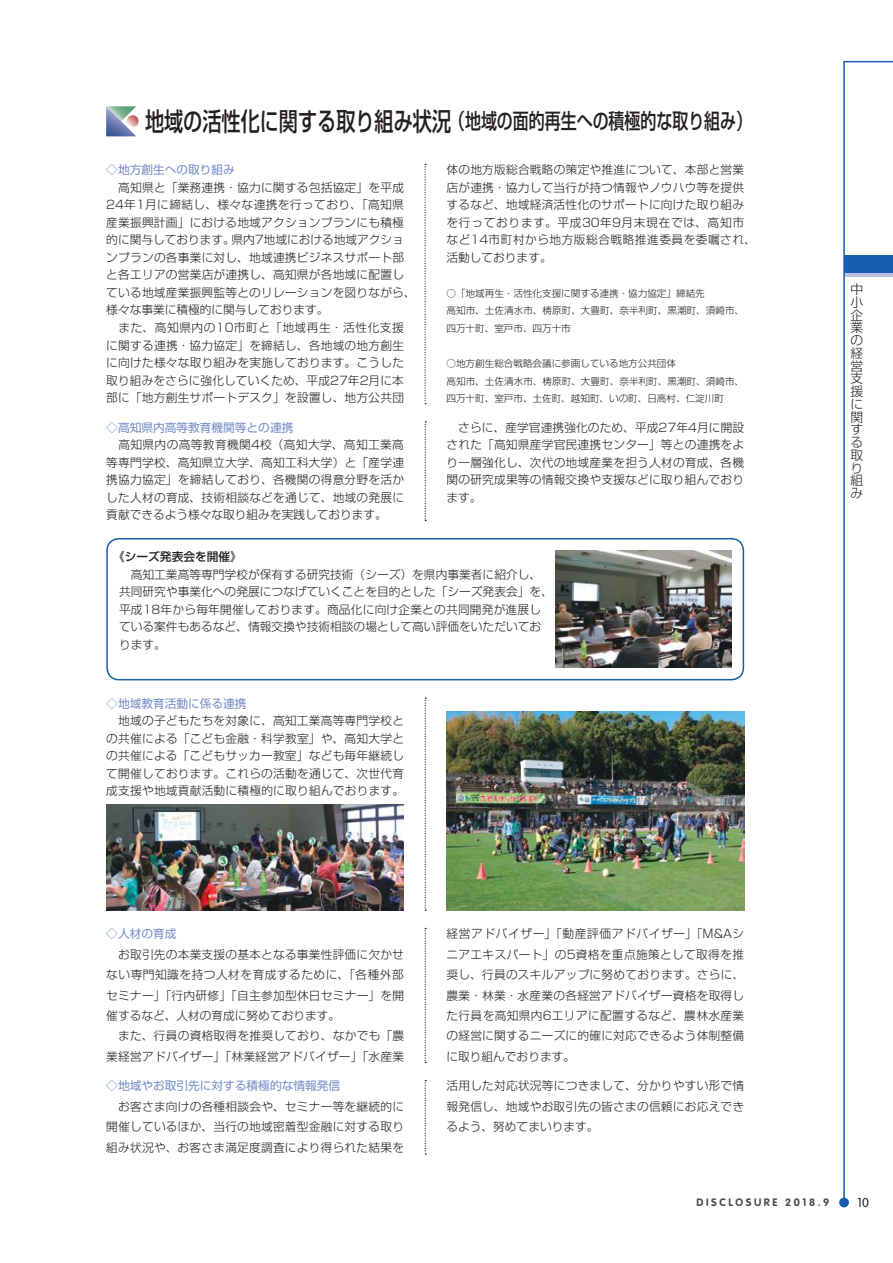
<style>
.page{position:relative;width:893px;height:1263px;background:#fff}
.page>*{position:absolute;margin:0;border:0;box-sizing:border-box;transform-origin:0 0}
.t1{font:500 21.3px "Shin Go Pr 5";color:#241f1f;scale:.75 1}
.t2{font:300 12.75px/12.8px "Shin Go Pr 5";color:#241f1f}
.t3{font:300 12.75px "VAG Rounded Std";color:#241f1f}
.t4{font:300 11.7px/17.5px "Shin Go Pr 5";letter-spacing:.02em;color:#241f1f;text-align:justify}
.t5{font:11.7px "Shin Go Pr 5";color:#778ec7}
.t6{font:500 11.7px "Shin Go Pr 5";color:#241f1f}
.t7{font:700 10.65px "VAG Rounded Std";letter-spacing:.24em;color:#4e4b4c}
.t8{font:300 9.6px/17.5px "Shin Go Pr 5";color:#241f1f}
.s1{font-size:25.5px}
</style>
<div class="page">
<svg style="left:425px;top:421px;width:1px;height:100px"></svg>
<div style="left:106px;top:538px;width:638px;height:142px;border:2px solid #155cad;border-radius:12px"></div>
<img style="left:556px;top:551px;width:175px;height:117px">
<img style="left:106px;top:804px;width:298px;height:106px">
<img style="left:446px;top:712px;width:298px;height:198px">
<svg style="left:425px;top:697px;width:1px;height:214px"></svg>
<svg style="left:425px;top:928px;width:1px;height:135px"></svg>
<svg style="left:425px;top:1080px;width:1px;height:74px"></svg>
<svg style="left:424px;top:164px;width:2px;height:240px"></svg>
<svg style="left:106px;top:106px;width:33px;height:30px"></svg>
<div style="left:839px;top:1198px;width:10px;height:9px;background:#155cad;border-radius:50%"></div>
<svg style="left:843px;top:60px;width:50px;height:1145px"></svg>
<h1 class="t1" style="left:145px;top:104px;width:811px"><span class="s1">地域の活性化に関する取り組み状況</span>（地域の面的再生への積極的な取り組み）</h1>
<p class="t5" style="left:106px;top:160px;width:130px">◇地方創生への取り組み</p>
<p class="t4" style="left:106px;top:177px;width:311px;text-align:left">　高知県と「業務連携・協力に関する包括協定」を平成<br>24年1月に締結し、様々な連携を行っており、「高知県産業振興計画」における地域アクションプランにも積極的に関与しております。県内7地域における地域アクションプランの各事業に対し、地域連携ビジネスサポート部と各エリアの営業店が連携し、高知県が各地域に配置している地域産業振興監等とのリレーションを図りながら、様々な事業に積極的に関与しております。<br>　また、高知県内の10市町と「地域再生・活性化支援に関する連携・協力協定」を締結し、各地域の地方創生に向けた様々な取り組みを実施しております。こうした取り組みをさらに強化していくため、平成27年2月に本部に「地方創生サポートデスク」を設置し、地方公共団</p>
<p class="t4" style="left:446px;top:160px;width:311px;text-align:left">体の地方版総合戦略の策定や推進について、本部と営業店が連携・協力して当行が持つ情報やノウハウ等を提供するなど、地域経済活性化のサポートに向けた取り組みを行っております。平成30年9月末現在では、高知市など14市町村から地方版総合戦略推進委員を委嘱され、活動しております。</p>
<p class="t8" style="left:446px;top:284px;width:299px">○「地域再生・活性化支援に関する連携・協力協定」締結先<br>高知市、土佐清水市、梼原町、大豊町、奈半利町、黒潮町、須崎市、四万十町、室戸市、四万十市</p>
<p class="t8" style="left:446px;top:354px;width:299px">○地方創生総合戦略会議に参画している地方公共団体<br>高知市、土佐清水市、梼原町、大豊町、奈半利町、黒潮町、須崎市、四万十町、室戸市、土佐町、越知町、いの町、日高村、仁淀川町</p>
<p class="t5" style="left:106px;top:417px;width:189px">◇高知県内高等教育機関等との連携</p>
<p class="t4" style="left:106px;top:435px;width:299px">　高知県内の高等教育機関4校（高知大学、高知工業高等専門学校、高知県立大学、高知工科大学）と「産学連携協力協定」を締結しており、各機関の得意分野を活かした人材の育成、技術相談などを通じて、地域の発展に貢献できるよう様々な取り組みを実践しております。</p>
<p class="t4" style="left:446px;top:417px;width:299px">　さらに、産学官連携強化のため、平成27年4月に開設された「高知県産学官民連携センター」等との連携をより一層強化し、次代の地域産業を担う人材の育成、各機関の研究成果等の情報交換や支援などに取り組んでおります。</p>
<p class="t6" style="left:113px;top:547px;width:130px">《シーズ発表会を開催》</p>
<p class="t4" style="left:119px;top:564px;width:435px;text-align:left">　高知工業高等専門学校が保有する研究技術（シーズ）を県内事業者に紹介し、共同研究や事業化への発展につなげていくことを目的とした「シーズ発表会」を、平成18年から毎年開催しております。商品化に向け企業との共同開発が進展している案件もあるなど、情報交換や技術相談の場として高い評価をいただいております。</p>
<p class="t5" style="left:106px;top:694px;width:142px">◇地域教育活動に係る連携</p>
<p class="t4" style="left:106px;top:711px;width:299px">　地域の子どもたちを対象に、高知工業高等専門学校との共催による「こども金融・科学教室」や、高知大学との共催による「こどもサッカー教室」なども毎年継続して開催しております。これらの活動を通じて、次世代育成支援や地域貢献活動に積極的に取り組んでおります。</p>
<p class="t5" style="left:106px;top:924px;width:72px">◇人材の育成</p>
<p class="t4" style="left:106px;top:943px;width:299px;line-height:20.4px;text-align:left">　お取引先の本業支援の基本となる事業性評価に欠かせない専門知識を持つ人材を育成するために、「各種外部セミナー」「行内研修」「自主参加型休日セミナー」を開催するなど、人材の育成に努めております。<br>　また、行員の資格取得を推奨しており、なかでも「農業経営アドバイザー」「林業経営アドバイザー」「水産業</p>
<p class="t5" style="left:106px;top:1076px;width:235px">◇地域やお取引先に対する積極的な情報発信</p>
<p class="t4" style="left:106px;top:1095px;width:299px;line-height:20.4px">　お客さま向けの各種相談会や、セミナー等を継続的に開催しているほか、当行の地域密着型金融に対する取り組み状況や、お客さま満足度調査により得られた結果を</p>
<p class="t4" style="left:446px;top:922px;width:299px;line-height:20.4px">経営アドバイザー」「動産評価アドバイザー」「M&amp;Aシニアエキスパート」の5資格を重点施策として取得を推奨し、行員のスキルアップに努めております。さらに、農業・林業・水産業の各経営アドバイザー資格を取得した行員を高知県内6エリアに配置するなど、農林水産業の経営に関するニーズに的確に対応できるよう体制整備に取り組んでおります。</p>
<p class="t4" style="left:446px;top:1074px;width:299px;line-height:20.4px">活用した対応状況等につきまして、分かりやすい形で情報発信し、地域やお取引先の皆さまの信頼にお応えできるよう、努めてまいります。</p>
<p class="t2" style="left:850px;top:282px;width:14px">中小企業の経営支援に関する取り組み</p>
<p class="t7" style="left:696px;top:1196px;width:134px">DISCLOSURE 2018.9</p>
<p class="t3" style="left:857px;top:1195px;width:13px">10</p>
</div>
